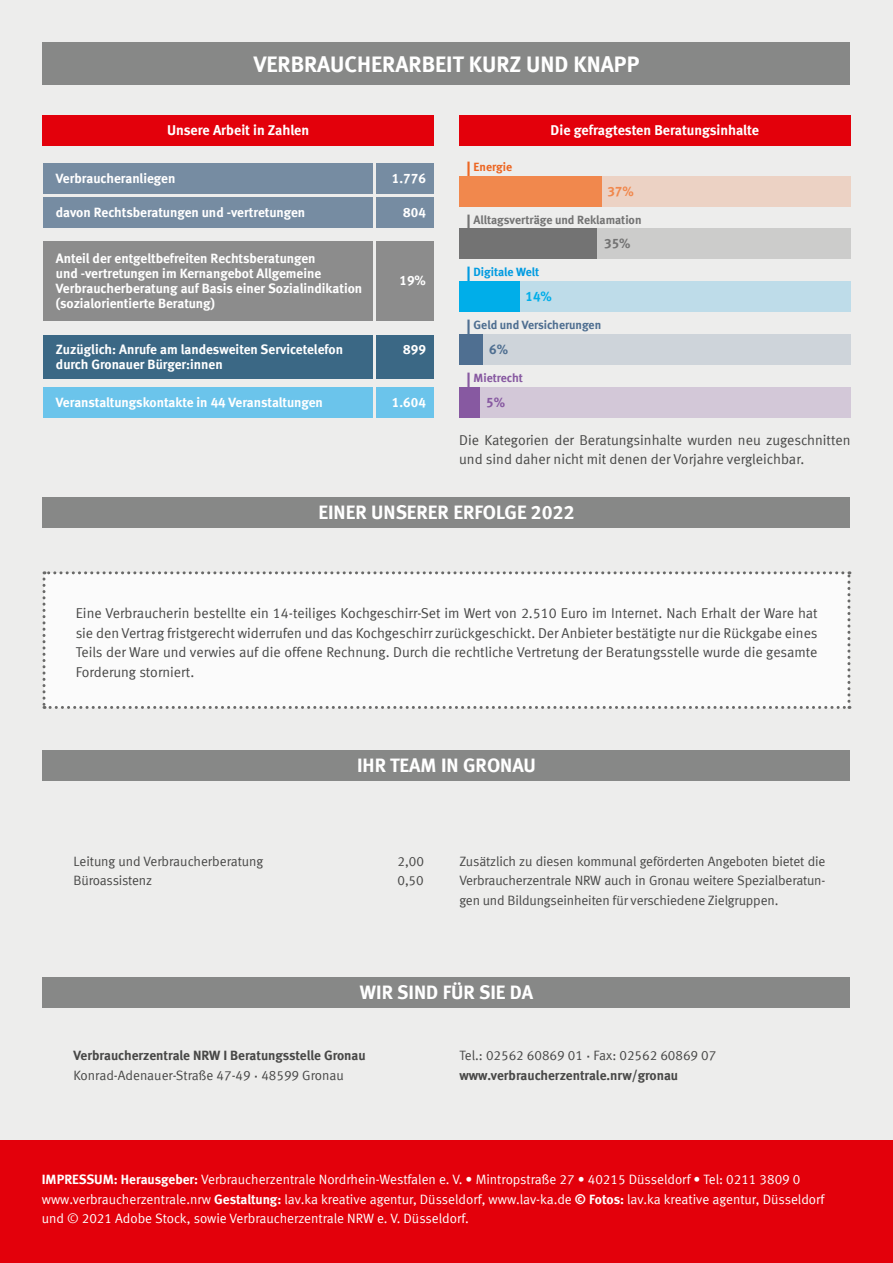
<style>
.page{position:relative;width:893px;height:1263px;background:#ededec}
.page>*{position:absolute;margin:0;border:0;box-sizing:border-box;transform-origin:0 0}
.t1{font:700 22.5px "VZ Meta LF";color:#fff}
.t2{font:700 19.5px "VZ Meta LF";color:#fff}
.t3{font:14.25px/19.5px "VZ Meta LF";color:#484847;text-align:justify}
.t4{font:700 14.25px "VZ Meta LF";color:#fff}
.t5{font:700 13.5px/15px "VZ Meta LF";color:#fff}
.t6{font:13.5px/19.5px "VZ Meta LF";color:#fff}
.t7{font:13.5px/19.5px "VZ Meta LF";letter-spacing:-.01em;color:#484847;text-align:justify}
.t8{font:700 13.5px/19.5px "VZ Meta LF";color:#484847}
.t9{font:700 13.5px "VZ Meta LF";color:#f1884d}
.t10{font:700 13.5px "VZ Meta LF";color:#737373}
.t11{font:700 13.5px "VZ Meta LF";color:#00aee9}
.t12{font:700 13.5px "VZ Meta LF";color:#4f6f91}
.t13{font:700 13.5px "VZ Meta LF";color:#8759a1}
.t14{font:700 12px "VZ Meta LF";color:#737373}
.t15{font:700 12px "VZ Meta LF";letter-spacing:-.005em;color:#4f6f91}
.t16{font:700 12px "VZ Meta LF";color:#009be1}
.t17{font:700 12px "VZ Meta LF";color:#8759a1}
.t18{font:700 12px "VZ Meta LF";color:#ec6622}
.s1{font-size:16.5px}
.s2{font-weight:400}
.s3{font-family:"Helvetica LT Std";font-stretch:condensed}
.s4{font-weight:700}
</style>
<div class="page">
<div style="left:0;top:1140px;width:893px;height:123px;background:#e3000b"></div>
<div style="left:43px;top:43px;width:807px;height:42px;background:#878887"></div>
<div style="left:43px;top:571px;width:807px;height:138px;background:#fbfbfb"></div>
<div style="left:43px;top:164px;width:329px;height:30px;background:#768ca2"></div>
<div style="left:43px;top:242px;width:329px;height:79px;background:#8c8c8c"></div>
<div style="left:43px;top:116px;width:391px;height:30px;background:#e3000b"></div>
<div style="left:43px;top:335px;width:329px;height:44px;background:#3b6885"></div>
<div style="left:43px;top:197px;width:329px;height:30px;background:#768ca2"></div>
<div style="left:43px;top:387px;width:329px;height:30px;background:#6bc4eb"></div>
<div style="left:376px;top:164px;width:58px;height:30px;background:#768ca2"></div>
<div style="left:43px;top:497px;width:807px;height:31px;background:#878887"></div>
<div style="left:376px;top:197px;width:58px;height:30px;background:#768ca2"></div>
<div style="left:376px;top:387px;width:58px;height:30px;background:#6bc4eb"></div>
<div style="left:376px;top:242px;width:58px;height:79px;background:#8c8c8c"></div>
<div style="left:376px;top:335px;width:58px;height:44px;background:#3b6885"></div>
<div style="left:43px;top:977px;width:807px;height:30px;background:#878887"></div>
<div style="left:43px;top:750px;width:807px;height:30px;background:#878887"></div>
<div style="left:459px;top:116px;width:391px;height:30px;background:#e3000b"></div>
<div style="left:459px;top:176px;width:391px;height:30px;background:#ecd2c4"></div>
<div style="left:459px;top:176px;width:142px;height:30px;background:#f1884d"></div>
<div style="left:459px;top:229px;width:391px;height:30px;background:#cccccb"></div>
<div style="left:459px;top:229px;width:138px;height:30px;background:#737373"></div>
<div style="left:459px;top:282px;width:391px;height:30px;background:#bedce9"></div>
<div style="left:459px;top:282px;width:60px;height:30px;background:#00aee9"></div>
<div style="left:459px;top:335px;width:391px;height:30px;background:#ced4da"></div>
<div style="left:459px;top:335px;width:24px;height:30px;background:#4f6f91"></div>
<div style="left:459px;top:387px;width:391px;height:30px;background:#d3c8d8"></div>
<div style="left:459px;top:387px;width:21px;height:30px;background:#8759a1"></div>
<h1 class="t1" style="left:254px;top:50px;width:387px">VERBRAUCHERARBEIT KURZ UND KNAPP</h1>
<p class="t4" style="left:167px;top:122px;width:144px">Unsere Arbeit in Zahlen</p>
<p class="t5" style="left:56px;top:171px;width:121px">Verbraucheranliegen</p>
<p class="t5" style="left:56px;top:204px;width:251px">davon Rechtsberatungen und -vertretungen</p>
<p class="t5" style="left:56px;top:251px;width:308px">Anteil der entgeltbefreiten Rechtsberatungen<br>und -vertretungen im Kernangebot Allgemeine Verbraucherberatung auf Basis einer Sozialindikation (sozialorientierte Beratung)</p>
<p class="t5" style="left:56px;top:342px;width:289px">Zuzüglich: Anrufe am landesweiten Servicetelefon durch Gronauer Bürger:innen</p>
<p class="t5" style="left:56px;top:394px;width:268px">Veranstaltungskontakte in 44 Veranstaltungen</p>
<p class="t5" style="left:392px;top:171px;width:35px">1.776</p>
<p class="t5" style="left:403px;top:204px;width:24px">804</p>
<p class="t5" style="left:399px;top:272px;width:28px">19%</p>
<p class="t5" style="left:403px;top:342px;width:24px">899</p>
<p class="t5" style="left:392px;top:394px;width:35px">1.604</p>
<p class="t18" style="left:466px;top:159px;width:47px"><span class="s1">|</span> Energie</p>
<p class="t4" style="left:551px;top:122px;width:210px">Die gefragtesten Beratungsinhalte</p>
<p class="t9" style="left:607px;top:183px;width:28px">37%</p>
<p class="t14" style="left:466px;top:212px;width:177px"><span class="s1">|</span> Alltagsverträge und Reklamation</p>
<p class="t10" style="left:604px;top:235px;width:28px">35%</p>
<p class="t16" style="left:466px;top:265px;width:74px"><span class="s1">|</span> Digitale Welt</p>
<p class="t11" style="left:525px;top:288px;width:28px">14%</p>
<p class="t15" style="left:466px;top:318px;width:136px"><span class="s1">|</span> Geld und Versicherungen</p>
<p class="t12" style="left:489px;top:341px;width:20px">6%</p>
<p class="t17" style="left:466px;top:370px;width:58px"><span class="s1">|</span> Mietrecht</p>
<p class="t13" style="left:486px;top:394px;width:20px">5%</p>
<p class="t3" style="left:459px;top:430px;width:393px">Die Kategorien der Beratungsinhalte wurden neu zugeschnitten und sind daher nicht mit denen der Vorjahre vergleichbar.</p>
<h2 class="t2" style="left:318px;top:501px;width:258px">EINER UNSERER ERFOLGE 2022</h2>
<p class="t3" style="left:76px;top:603px;width:743px">Eine Verbraucherin bestellte ein 14-teiliges Kochgeschirr-Set im Wert von 2.510 Euro im Internet. Nach Erhalt der Ware hat sie den Vertrag fristgerecht widerrufen und das Kochgeschirr zurückgeschickt. Der Anbieter bestätigte nur die Rückgabe eines Teils der Ware und verwies auf die offene Rechnung. Durch die rechtliche Vertretung der Beratungsstelle wurde die gesamte Forderung storniert.</p>
<h2 class="t2" style="left:357px;top:753px;width:180px">IHR TEAM IN GRONAU</h2>
<p class="t7" style="left:74px;top:851px;width:191px">Leitung und Verbraucherberatung</p>
<p class="t7" style="left:398px;top:851px;width:28px">2,00</p>
<p class="t7" style="left:74px;top:871px;width:80px">Büroassistenz</p>
<p class="t7" style="left:398px;top:871px;width:28px">0,50</p>
<p class="t7" style="left:459px;top:851px;width:368px">Zusätzlich zu diesen kommunal geförderten Angeboten bietet die Verbraucherzentrale NRW auch in Gronau weitere Spezialberatun&shy;gen und Bildungseinheiten für verschiedene Zielgruppen.</p>
<h2 class="t2" style="left:360px;top:980px;width:175px">WIR SIND FÜR SIE DA</h2>
<p class="t8" style="left:74px;top:1046px;width:294px">Verbraucherzentrale NRW I Beratungsstelle Gronau<br><span class="s2">Konrad-Adenauer-Straße 47-49</span> <span class="s3">∙</span> <span class="s2">48599 Gronau</span></p>
<p class="t8" style="left:459px;top:1046px;width:259px"><span class="s2">Tel.: 02562 60869 01</span> <span class="s3">∙</span> <span class="s2">Fax: 02562 60869 07 </span>www.verbraucherzentrale.nrw/gronau</p>
<p class="t6" style="left:42px;top:1169px;width:784px"><span class="s4">IMPRESSUM: Herausgeber:</span> Verbraucherzentrale Nordrhein-Westfalen e. V. • Mintropstraße 27 • 40215 Düsseldorf • Tel: 0211 3809 0 www.verbraucherzentrale.nrw <span class="s4">Gestaltung:</span> lav.ka kreative agentur, Düsseldorf, www.lav-ka.de <span class="s4">© Fotos:</span> lav.ka kreative agentur, Düsseldorf und © 2021 Adobe Stock, sowie Verbraucherzentrale NRW e. V. Düsseldorf.</p>
</div>
